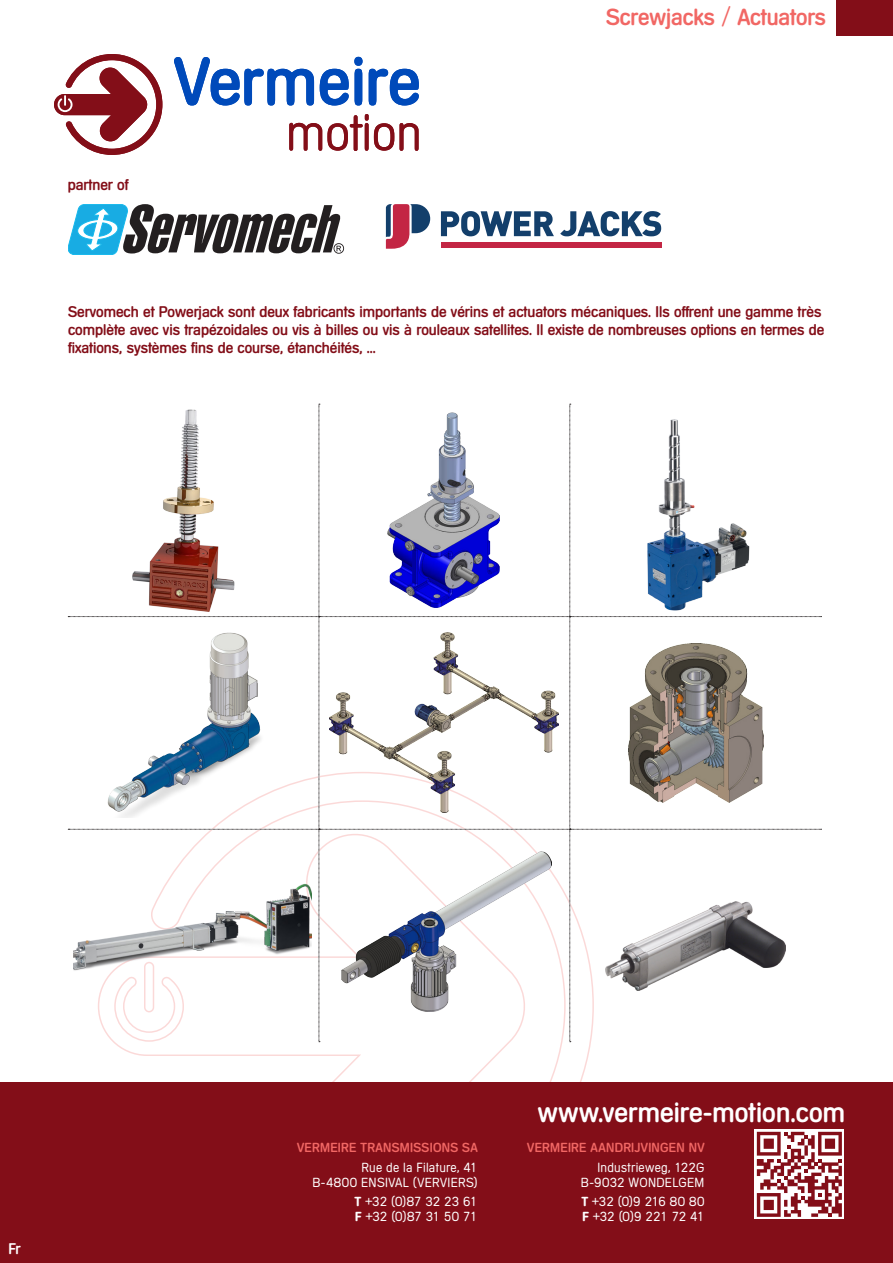
<style>
.page{position:relative;width:893px;height:1263px;background:#fff}
.page>*{position:absolute;margin:0;border:0;box-sizing:border-box;transform-origin:0 0}
.t1{font:27px "Mercedes Serial";letter-spacing:.005em;color:#fff}
.actuator_line{font:22.5px "Mercedes Serial";color:#f16764}
.premier_texte{font:15px/18px "Mercedes Serial";color:#830e18}
.texte_dans_image{font:15px "Mercedes Serial";color:#fff}
.t2{font:300 12.75px/15px "Mercedes Serial";letter-spacing:.02em;color:#fff;text-align:right}
.t3{font:12.75px "Mercedes Serial";letter-spacing:.02em;color:#f16764}
.t4{font:300 12.75px/15px "Mercedes Serial";color:#fff}
.t5{font:300 12.75px/15px "Mercedes Serial";letter-spacing:-.005em;color:#fff}
.s1{font-weight:700}
</style>
<div class="page">
<svg style="left:113px;top:1042px;width:397px;height:40px"></svg>
<div style="left:0;top:1082px;width:893px;height:181px;background:#830e18"></div>
<div style="left:836px;top:0;width:57px;height:36px;background:#830e18"></div>
<svg style="left:755px;top:1130px;width:89px;height:89px"></svg>
<svg style="left:757px;top:1132px;width:85px;height:85px"></svg>
<hr style="left:0;top:0;width:1px;height:36px;background:#830e18">
<svg style="left:174px;top:57px;width:140px;height:48px"></svg>
<svg style="left:320px;top:57px;width:43px;height:48px"></svg>
<svg style="left:369px;top:69px;width:50px;height:36px"></svg>
<svg style="left:289px;top:114px;width:105px;height:37px"></svg>
<svg style="left:400px;top:123px;width:19px;height:28px"></svg>
<svg style="left:54px;top:54px;width:108px;height:101px"></svg>
<svg style="left:68px;top:204px;width:276px;height:51px"></svg>
<div style="left:441px;top:242px;width:221px;height:5px;background:#c32644"></div>
<svg style="left:441px;top:211px;width:113px;height:25px"></svg>
<svg style="left:560px;top:211px;width:101px;height:25px"></svg>
<svg style="left:386px;top:204px;width:44px;height:45px"></svg>
<svg style="left:68px;top:404px;width:753px;height:638px"></svg>
<img style="left:133px;top:409px;width:102px;height:202px">
<img style="left:388px;top:412px;width:112px;height:195px">
<img style="left:341px;top:851px;width:211px;height:160px">
<img style="left:628px;top:643px;width:135px;height:159px">
<img style="left:329px;top:633px;width:229px;height:180px">
<img style="left:94px;top:629px;width:180px;height:188px">
<img style="left:606px;top:901px;width:180px;height:89px">
<img style="left:73px;top:877px;width:239px;height:99px">
<img style="left:617px;top:418px;width:164px;height:195px">
<p class="premier_texte" style="left:68px;top:175px;width:62px">partner of</p>
<p class="actuator_line" style="left:606px;top:4px;width:221px">Screwjacks / Actuators</p>
<p class="premier_texte" style="left:68px;top:303px;width:758px">Servomech et Powerjack sont deux fabricants importants de vérins et actuators mécaniques. Ils offrent une gamme très complète avec vis trapézoidales ou vis à billes ou vis à rouleaux satellites. Il existe de nombreuses options en termes de fixations, systèmes fins de course, étanchéités, ...</p>
<p class="texte_dans_image" style="left:9px;top:1239px;width:14px">Fr</p>
<p class="t3" style="left:297px;top:1140px;width:182px">VERMEIRE TRANSMISSIONS SA</p>
<p class="t2" style="left:312px;top:1159px;width:167px">Rue de la Filature, 41<br>B-4800 ENSIVAL (VERVIERS)</p>
<p class="t4" style="left:355px;top:1194px;width:124px"><span class="s1">T</span> +32 (0)87 32 23 61<br><span class="s1">F</span> +32 (0)87 31 50 71</p>
<h1 class="t1" style="left:538px;top:1096px;width:309px">www.vermeire-motion.com</h1>
<p class="t3" style="left:527px;top:1140px;width:179px">VERMEIRE AANDRIJVINGEN NV</p>
<p class="t2" style="left:581px;top:1159px;width:125px">Industrieweg, 122G<br>B-9032 WONDELGEM</p>
<p class="t5" style="left:582px;top:1194px;width:124px"><span class="s1">T</span> +32 (0)9 216 80 80<br><span class="s1">F</span> +32 (0)9 221 72 41</p>
</div>
